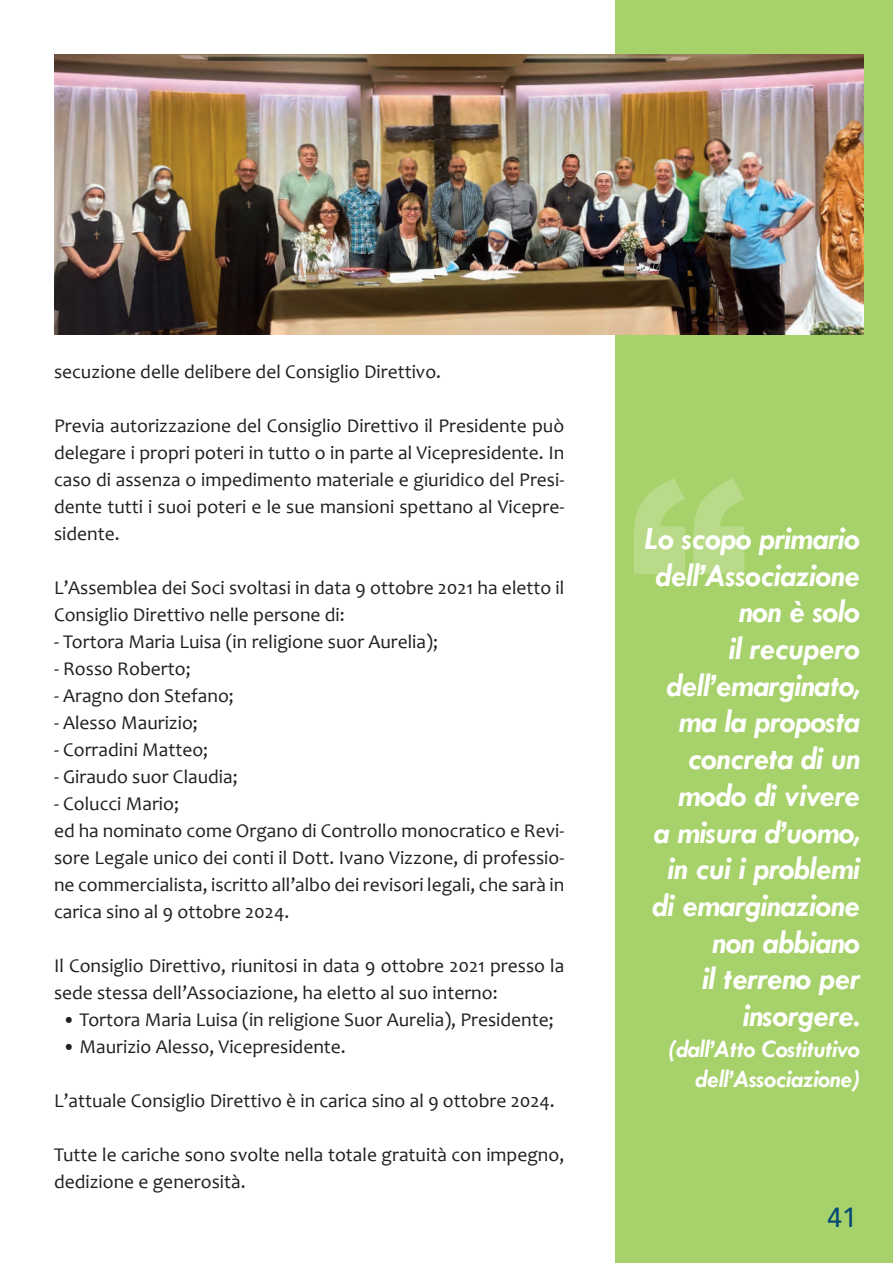
<style>
.page{position:relative;width:893px;height:1263px;background:#fff}
.page>*{position:absolute;margin:0;border:0;box-sizing:border-box;transform-origin:0 0}
.t1{font:900 239.7px "Arial";color:#fff}
.t2{font:italic 700 32.85px/36.8px "Tw Cen";letter-spacing:-.015em;color:#fff;text-align:right}
.Normale{font:500 27.6px "Avenir";color:#054975}
.t3{font:italic 700 25.35px/30.3px "Tw Cen";letter-spacing:-.015em;color:#fff;text-align:right}
.t4{font:19.5px/27px "Candara";color:#231f20}
</style>
<div class="page">
<div style="left:614px;top:0;width:279px;height:1263px;background:#a7d16a"></div>
<img style="left:54px;top:54px;width:809px;height:281px">
<p class="t4" style="left:54px;top:358px;width:389px">secuzione delle delibere del Consiglio Direttivo.</p>
<p class="t4" style="left:54px;top:412px;width:512px;text-align:justify">Previa autorizzazione del Consiglio Direttivo il Presidente può delegare i propri poteri in tutto o in parte al Vicepresidente. In caso di assenza o impedimento materiale e giuridico del Presi&shy;dente tutti i suoi poteri e le sue mansioni spettano al Vicepre&shy;sidente.</p>
<p class="t4" style="left:54px;top:574px;width:512px">L’Assemblea dei Soci svoltasi in data 9 ottobre 2021 ha eletto il<br>Consiglio Direttivo nelle persone di:</p>
<p class="t4" style="left:54px;top:628px;width:385px">- Tortora Maria Luisa (in religione suor Aurelia);</p>
<p class="t4" style="left:54px;top:655px;width:138px">- Rosso Roberto;</p>
<p class="t4" style="left:54px;top:682px;width:181px">- Aragno don Stefano;</p>
<p class="t4" style="left:54px;top:709px;width:145px">- Alesso Maurizio;</p>
<p class="t4" style="left:54px;top:736px;width:156px">- Corradini Matteo;</p>
<p class="t4" style="left:54px;top:763px;width:185px">- Giraudo suor Claudia;</p>
<p class="t4" style="left:54px;top:790px;width:126px">- Colucci Mario;</p>
<p class="t4" style="left:54px;top:817px;width:512px;text-align:justify">ed ha nominato come Organo di Controllo monocratico e Revi&shy;sore Legale unico dei conti il Dott. Ivano Vizzone, di professio&shy;ne commercialista, iscritto all’albo dei revisori legali, che sarà in carica sino al 9 ottobre 2024.</p>
<p class="t4" style="left:54px;top:952px;width:512px">Il Consiglio Direttivo, riunitosi in data 9 ottobre 2021 presso la sede stessa dell’Associazione, ha eletto al suo interno:</p>
<p class="t4" style="left:62px;top:1006px;width:493px">• Tortora Maria Luisa (in religione Suor Aurelia), Presidente;</p>
<p class="t4" style="left:62px;top:1033px;width:285px">• Maurizio Alesso, Vicepresidente.</p>
<p class="t4" style="left:54px;top:1087px;width:502px">L’attuale Consiglio Direttivo è in carica sino al 9 ottobre 2024.</p>
<p class="t4" style="left:54px;top:1141px;width:512px">Tutte le cariche sono svolte nella totale gratuità con impegno, dedizione e generosità.</p>
<h1 class="t1" style="left:628px;top:393px;width:121px">“</h1>
<p class="t2" style="left:645px;top:519px;width:217px">Lo scopo primario dell’Associazione non è solo<br>il recupero dell’emarginato,</p>
<p class="t2" style="left:678px;top:703px;width:183px;text-align:justify">ma la proposta concreta di un modo di vivere</p>
<p class="t2" style="left:654px;top:813px;width:208px">a misura d’uomo,</p>
<p class="t2" style="left:652px;top:849px;width:209px">in cui i problemi di emarginazione non abbiano<br>il terreno per insorgere.</p>
<p class="t3" style="left:669px;top:1033px;width:193px">(dall’Atto Costitutivo dell’Associazione)</p>
<p class="Normale" style="left:827px;top:1194px;width:32px">41</p>
</div>
